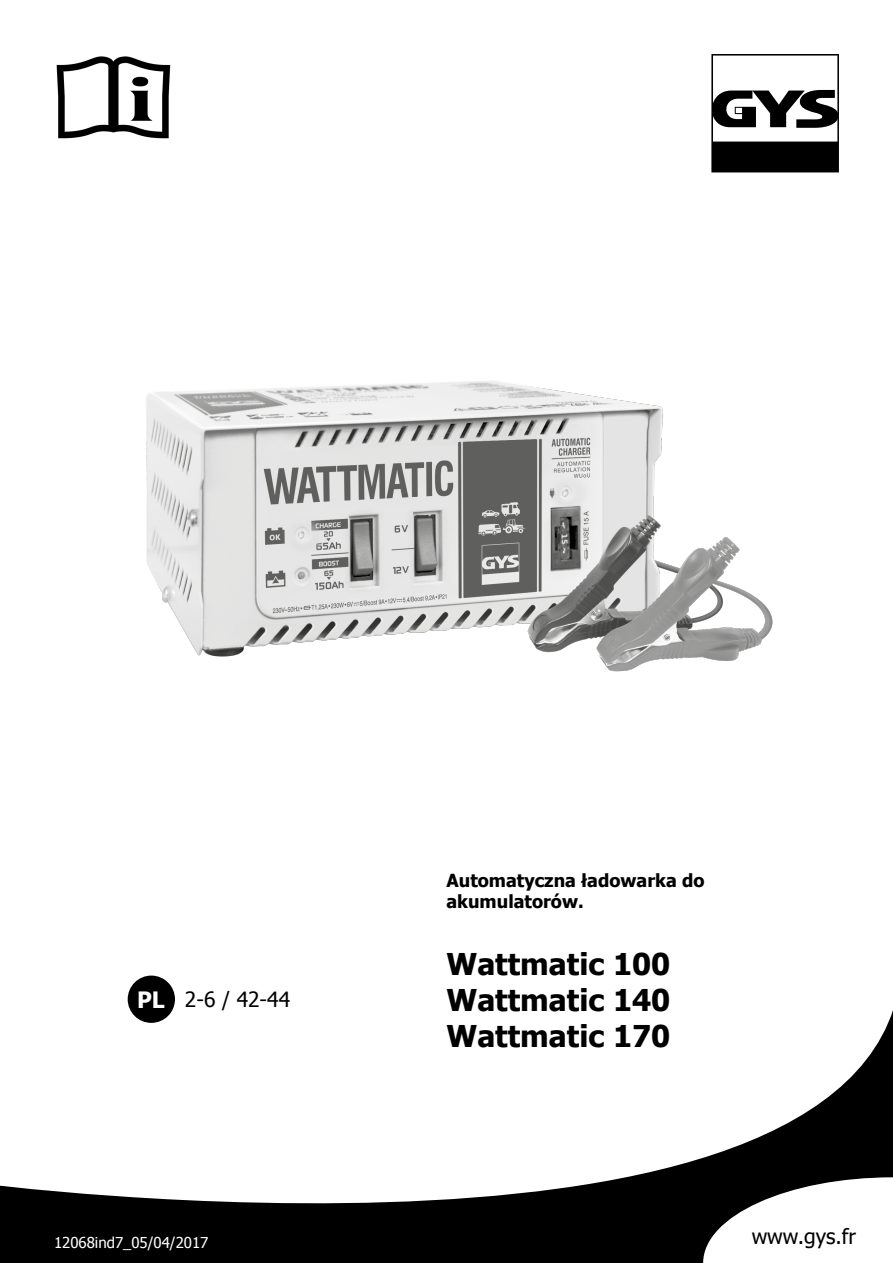
<style>
.page{position:relative;width:893px;height:1263px;background:#fff}
.page>*{position:absolute;margin:0;border:0;box-sizing:border-box;transform-origin:0 0}
.t1{font:700 30px/36px "Tahoma";color:#000;text-align:justify}
.t2{font:21px "Tahoma";color:#000}
.t3{font:700 18px/21.6px "Tahoma";color:#000}
.t4{font:15px "Tahoma";color:#fff}
.s1{font-weight:700;font-size:22.5px;color:#fff}
</style>
<div class="page">
<svg style="left:0;top:980px;width:893px;height:283px"></svg>
<svg style="left:711px;top:54px;width:128px;height:118px"></svg>
<div style="left:128px;top:975px;width:47px;height:48px;background:#000;border-radius:50%"></div>
<svg style="left:701px;top:1175px;width:192px;height:88px"></svg>
<img style="left:57px;top:56px;width:113px;height:82px">
<img style="left:146px;top:381px;width:627px;height:291px">
<p class="t2" style="left:137px;top:985px;width:155px"><span class="s1">PL</span> 2-6 / 42-44</p>
<p class="t4" style="left:54px;top:1232px;width:156px">12068ind7_05/04/2017</p>
<p class="t3" style="left:446px;top:868px;width:259px">Automatyczna ładowarka do akumulatorów.</p>
<p class="t1" style="left:446px;top:944px;width:225px">Wattmatic 100<br>Wattmatic 140<br>Wattmatic 170</p>
<p class="t2" style="left:752px;top:1222px;width:106px">www.gys.fr</p>
</div>
